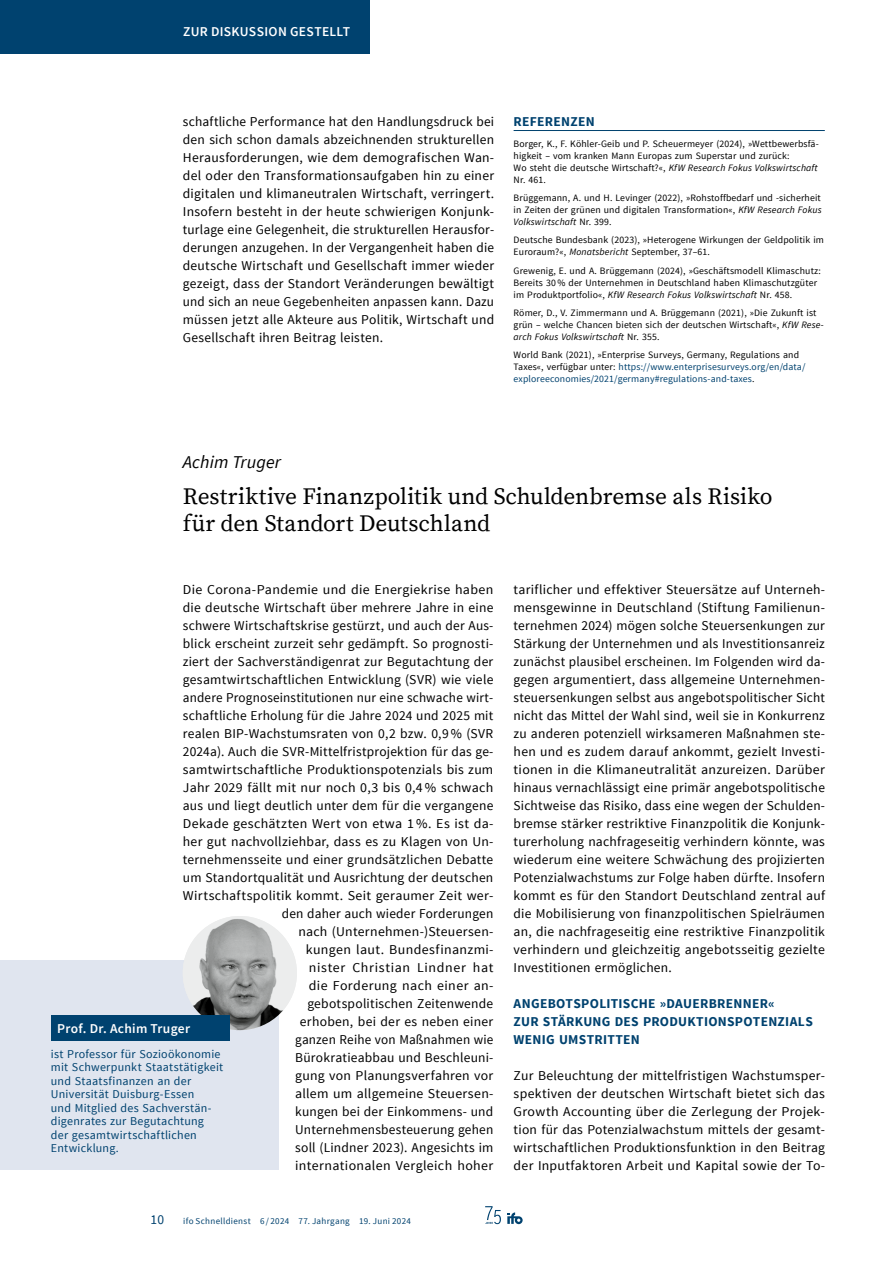
<style>
.page{position:relative;width:893px;height:1263px;background:#fff}
.page>*{position:absolute;margin:0;border:0;box-sizing:border-box;transform-origin:0 0}
.Titel-Autor-ZDg{font:23.25px/27px "Source Serif Pro";color:#000}
.Autor-Name{font:italic 18px "Source Sans Pro";letter-spacing:.01em;color:#000}
.Fliesstext{font:13.5px/18px "Source Sans Pro";letter-spacing:.02em;color:#000;text-align:justify}
.Titel-versal-blau{font:700 13.5px/18px "Source Sans Pro";letter-spacing:.02em;color:#00426f}
.Autor-Foto-Name{font:600 13.5px "Source Sans Pro";letter-spacing:.02em;color:#fff}
.t1{font:13.5px "Source Sans Pro";color:#00426f}
.Autor-Foto-Text{font:12px/13.5px "Source Sans Pro";letter-spacing:.02em;color:#00426f}
.Literatur{font:9.75px/12px "Source Sans Pro";letter-spacing:.015em;color:#000}
.Literatur-2{font:9.75px/12px "Source Sans Pro";letter-spacing:.015em;color:#00426f}
.t2{font:9px "Source Sans Pro";letter-spacing:.035em;color:#00426f}
.s1{font-style:italic}
.s2{color:#000}
</style>
<div class="page">
<svg style="left:507px;top:1212px;width:16px;height:12px"></svg>
<svg style="left:485px;top:1206px;width:16px;height:18px"></svg>
<div style="left:0;top:0;width:370px;height:54px;background:#00426f"></div>
<hr style="left:514px;top:130px;width:311px;height:1px;background:#00426f">
<div style="left:0;top:961px;width:278px;height:209px;background:#e0e5ef"></div>
<img style="left:183px;top:916px;width:114px;height:114px;border-radius:57px">
<div style="left:51px;top:1015px;width:179px;height:25px;background:#00426f"></div>
<p class="Autor-Foto-Name" style="left:183px;top:23px;width:168px">ZUR DISKUSSION GESTELLT</p>
<p class="Fliesstext" style="left:183px;top:113px;width:313px">schaftliche Performance hat den Handlungsdruck bei den sich schon damals abzeichnenden strukturellen Herausforderungen, wie dem demografischen Wan&shy;del oder den Transformationsaufgaben hin zu einer digitalen und klimaneutralen Wirtschaft, verringert.<br>Insofern besteht in der heute schwierigen Konjunk&shy;turlage eine Gelegenheit, die strukturellen Herausfor&shy;derungen anzugehen. In der Vergangenheit haben die deutsche Wirtschaft und Gesellschaft immer wieder gezeigt, dass der Standort Veränderungen bewältigt und sich an neue Gegebenheiten anpassen kann. Dazu müssen jetzt alle Akteure aus Politik, Wirtschaft und Gesellschaft ihren Beitrag leisten.</p>
<h2 class="Titel-versal-blau" style="left:514px;top:113px;width:83px">REFERENZEN</h2>
<p class="Literatur" style="left:514px;top:137px;width:307px">Borger, K., F. Köhler-Geib und P. Scheuermeyer (2024), »Wettbewerbsfä&shy;higkeit – vom kranken Mann Europas zum Superstar und zurück:<br>Wo steht die deutsche Wirtschaft?«, <span class="s1">KfW Research Fokus Volkswirtschaft </span>Nr. 461.</p>
<p class="Literatur" style="left:514px;top:192px;width:310px;text-align:justify">Brüggemann, A. und H. Levinger (2022), »Rohstoffbedarf und -sicherheit in Zeiten der grünen und digitalen Transformation«, <span class="s1">KfW Research Fokus Volkswirtschaft</span> Nr. 399.</p>
<p class="Literatur" style="left:514px;top:234px;width:312px">Deutsche Bundesbank (2023), »Heterogene Wirkungen der Geldpolitik im<br>Euroraum?«, <span class="s1">Monatsbericht</span> September, 37–61.</p>
<p class="Literatur" style="left:514px;top:265px;width:309px">Grewenig, E. und A. Brüggemann (2024), »Geschäftsmodell Klimaschutz:<br>Bereits 30 % der Unternehmen in Deutschland haben Klimaschutzgüter im Produktportfolio«, <span class="s1">KfW Research Fokus Volkswirtschaft</span> Nr. 458.</p>
<p class="Literatur" style="left:514px;top:307px;width:312px">Römer, D., V. Zimmermann und A. Brüggemann (2021), »Die Zukunft ist grün – welche Chancen bieten sich der deutschen Wirtschaft«, <span class="s1">KfW Rese&shy;arch Fokus Volkswirtschaft</span> Nr. 355.</p>
<p class="Literatur-2" style="left:514px;top:349px;width:293px"><span class="s2">World Bank (2021), »Enterprise Surveys, Germany, Regulations and<br>Taxes«, verfügbar unter:</span> https://www.enterprisesurveys.org/en/data/ exploreeconomies/2021/germany#regulations-and-taxes<span class="s2">.</span></p>
<h1 class="Autor-Name" style="left:183px;top:451px;width:100px">Achim Truger</h1>
<h1 class="Titel-Autor-ZDg" style="left:183px;top:483px;width:591px">Restriktive Finanzpolitik und Schuldenbremse als Risiko für den Standort Deutschland</h1>
<p class="Fliesstext" style="left:183px;top:581px;width:312px;text-align:right">Die Corona-Pandemie und die Energiekrise haben die deutsche Wirtschaft über mehrere Jahre in eine schwere Wirtschaftskrise gestürzt, und auch der Aus&shy;blick erscheint zurzeit sehr gedämpft. So prognosti&shy;ziert der Sachverständigenrat zur Begutachtung der gesamtwirtschaftlichen Entwicklung (SVR) wie viele andere Prognoseinstitutionen nur eine schwache wirt&shy;schaftliche Erholung für die Jahre 2024 und 2025 mit realen BIP-Wachstumsraten von 0,2 bzw. 0,9 % (SVR 2024a). Auch die SVR-Mittelfristprojektion für das ge&shy;samtwirtschaftliche Produktionspotenzials bis zum Jahr 2029 fällt mit nur noch 0,3 bis 0,4 % schwach aus und liegt deutlich unter dem für die vergangene Dekade geschätzten Wert von etwa 1 %. Es ist da&shy;her gut nachvollziehbar, dass es zu Klagen von Un&shy;ternehmensseite und einer grundsätzlichen Debatte um Standortqualität und Ausrichtung der deutschen Wirtschaftspolitik kommt. Seit geraumer Zeit wer&shy;den daher auch wieder Forderungen<br>nach (Unternehmen-)Steuersen-<br>kungen laut. Bundesfinanzmi-<br>nister Christian Lindner hat<br>die Forderung nach einer an-<br>gebotspolitischen Zeitenwende<br>erhoben, bei der es neben einer<br>ganzen Reihe von Maßnahmen wie<br>Bürokratieabbau und Beschleuni-<br>gung von Planungsverfahren vor<br>allem um allgemeine Steuersen-<br>kungen bei der Einkommens- und Unternehmensbesteuerung gehen<br>soll (Lindner 2023). Angesichts im<br>internationalen Vergleich hoher</p>
<p class="Fliesstext" style="left:514px;top:581px;width:313px">tariflicher und effektiver Steuersätze auf Unterneh&shy;mensgewinne in Deutschland (Stiftung Familienun&shy;ternehmen 2024) mögen solche Steuersenkungen zur Stärkung der Unternehmen und als Investitionsanreiz zunächst plausibel erscheinen. Im Folgenden wird da&shy;gegen argumentiert, dass allgemeine Unternehmen&shy;steuersenkungen selbst aus angebotspolitischer Sicht nicht das Mittel der Wahl sind, weil sie in Konkurrenz zu anderen potenziell wirksameren Maßnahmen ste&shy;hen und es zudem darauf ankommt, gezielt Investi&shy;tionen in die Klimaneutralität anzureizen. Darüber hinaus vernachlässigt eine primär angebotspolitische Sichtweise das Risiko, dass eine wegen der Schulden&shy;bremse stärker restriktive Finanzpolitik die Konjunk&shy;turerholung nachfrageseitig verhindern könnte, was wiederum eine weitere Schwächung des projizierten Potenzialwachstums zur Folge haben dürfte. Insofern kommt es für den Standort Deutschland zentral auf die Mobilisierung von finanzpolitischen Spielräumen an, die nachfrageseitig eine restriktive Finanzpolitik verhindern und gleichzeitig angebotsseitig gezielte Investitionen ermöglichen.</p>
<h2 class="Titel-versal-blau" style="left:514px;top:995px;width:301px">ANGEBOTSPOLITISCHE »DAUERBRENNER«<br>ZUR STÄRKUNG DES PRODUKTIONSPOTENZIALS<br>WENIG UMSTRITTEN</h2>
<p class="Fliesstext" style="left:514px;top:1067px;width:313px">Zur Beleuchtung der mittelfristigen Wachstumsper&shy;spektiven der deutschen Wirtschaft bietet sich das Growth Accounting über die Zerlegung der Projek&shy;tion für das Potenzialwachstum mittels der gesamt&shy;wirtschaftlichen Produktionsfunktion in den Beitrag der Inputfaktoren Arbeit und Kapital sowie der To-</p>
<p class="Autor-Foto-Name" style="left:57px;top:1020px;width:134px">Prof. Dr. Achim Truger</p>
<p class="Autor-Foto-Text" style="left:51px;top:1047px;width:174px">ist Professor für Sozioökonomie mit Schwerpunkt Staatstätigkeit und Staatsfinanzen an der<br>Universität Duisburg-Essen<br>und Mitglied des Sachverstän&shy;digenrates zur Begutachtung der gesamtwirtschaftlichen<br>Entwicklung.</p>
<p class="t1" style="left:151px;top:1211px;width:15px">10</p>
<p class="t2" style="left:183px;top:1215px;width:229px">ifo Schnelldienst 6 / 2024 77. Jahrgang 19. Juni 2024</p>
</div>
